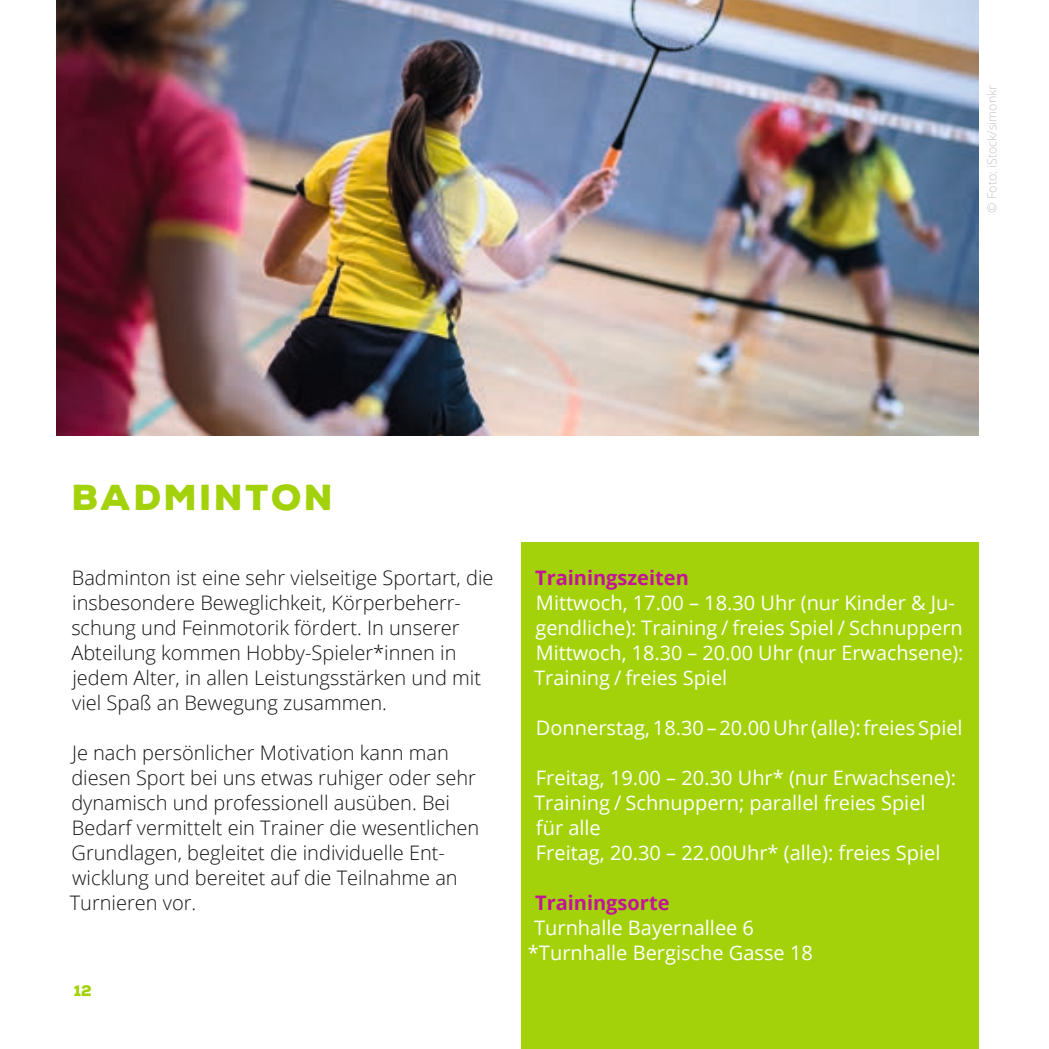
<style>
.page{position:relative;width:1049px;height:1049px;background:#fff}
.page>*{position:absolute;margin:0;border:0;box-sizing:border-box;transform-origin:0 0}
.t1{font:900 35px "Nexa Rust Sans";letter-spacing:.07em;color:#a3d20b}
.t2{font:300 20px/25px "Open Sans";color:#131413}
.t3{font:20px/25px "Open Sans";color:#fff}
.t4{font:700 20px "Open Sans";color:#c31498}
.t5{font:900 15px "Nexa Rust Sans";color:#a3d20b}
.t6{font:300 12.5px "Open Sans";color:#c4c5c5}
</style>
<div class="page">
<div style="left:521px;top:542px;width:457px;height:507px;background:#a3d20b"></div>
<img style="left:57px;top:0;width:921px;height:435px">
<p class="t6" style="left:983px;top:213px;width:129px;rotate:-90deg">© Foto: iStock/simonkr</p>
<h1 class="t1" style="left:73px;top:474px;width:262px">BADMINTON</h1>
<p class="t2" style="left:71px;top:565px;width:424px">Badminton ist eine sehr vielseitige Sportart, die insbesondere Beweglichkeit, Körperbeherr&shy;schung und Feinmotorik fördert. In unserer Abteilung kommen Hobby-Spieler*innen in jedem Alter, in allen Leistungsstärken und mit viel Spaß an Bewegung zusammen.</p>
<p class="t2" style="left:70px;top:740px;width:411px">Je nach persönlicher Motivation kann man diesen Sport bei uns etwas ruhiger oder sehr dynamisch und professionell ausüben. Bei Bedarf vermittelt ein Trainer die wesentlichen Grundlagen, begleitet die individuelle Ent&shy;wicklung und bereitet auf die Teilnahme an Turnieren vor.</p>
<p class="t5" style="left:74px;top:980px;width:19px">12</p>
<p class="t4" style="left:535px;top:564px;width:155px">Trainingszeiten</p>
<p class="t3" style="left:534px;top:590px;width:431px">Mittwoch, 17.00 – 18.30 Uhr (nur Kinder &amp; Ju&shy;gendliche): Training / freies Spiel / Schnuppern Mittwoch, 18.30 – 20.00 Uhr (nur Erwachsene):<br>Training / freies Spiel</p>
<p class="t3" style="left:536px;top:715px;width:428px">Donnerstag, 18.30 – 20.00 Uhr (alle): freies Spiel</p>
<p class="t3" style="left:534px;top:765px;width:423px">Freitag, 19.00 – 20.30 Uhr* (nur Erwachsene):<br>Training / Schnuppern; parallel freies Spiel für alle<br>Freitag, 20.30 – 22.00Uhr* (alle): freies Spiel</p>
<p class="t4" style="left:535px;top:889px;width:136px">Trainingsorte</p>
<p class="t3" style="left:528px;top:915px;width:286px;text-indent:6px">Turnhalle Bayernallee 6 *Turnhalle Bergische Gasse 18</p>
</div>
